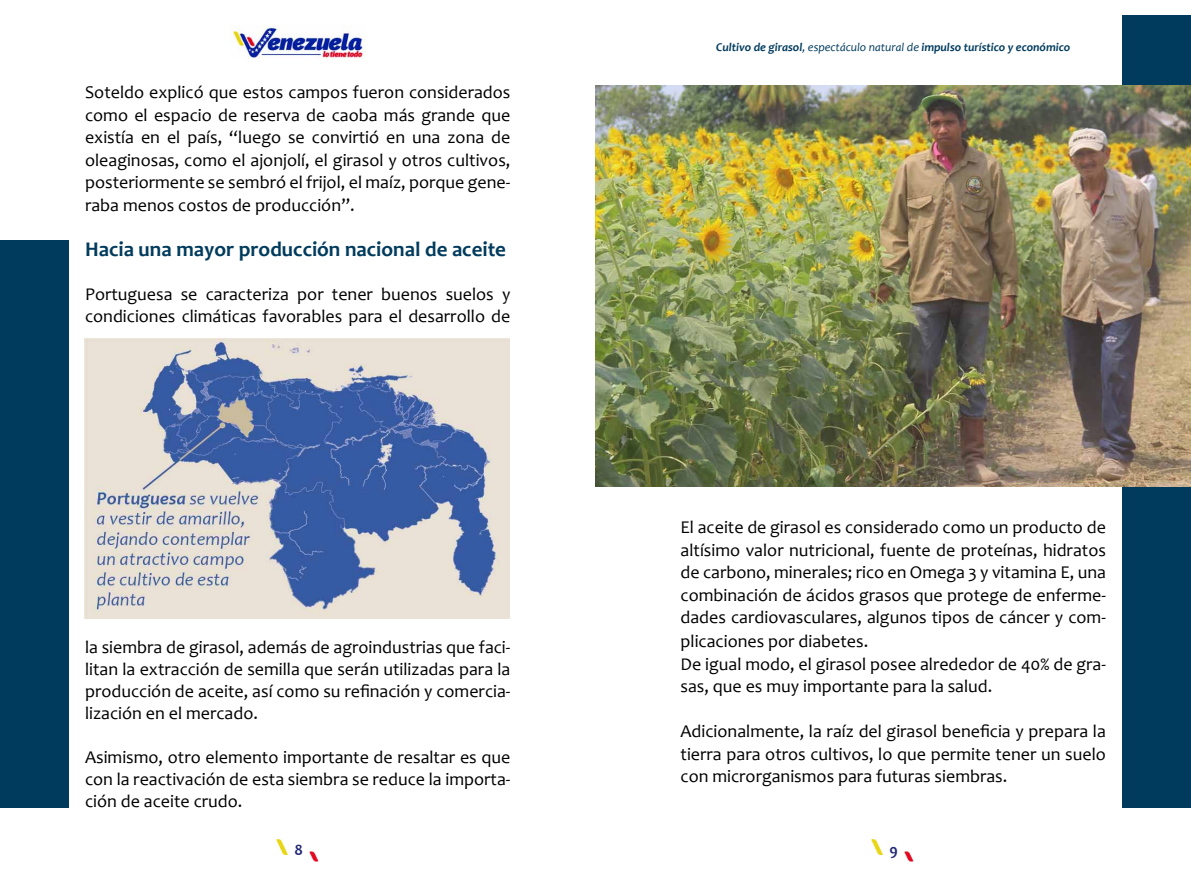
<style>
.page{position:relative;width:1191px;height:893px;background:#fff}
.page>*{position:absolute;margin:0;border:0;box-sizing:border-box;transform-origin:0 0}
.t1{font:700 21px "Candara";color:#003b5d}
.t2{font:18px/22.5px "Candara";color:#000;text-align:justify}
.t3{font:700 15.75px "Candara";color:#202873}
.t4{font:italic 700 12px "Candara";color:#003b5d}
.s1{font-weight:400}
</style>
<div class="page">
<img style="left:277px;top:839px;width:41px;height:23px">
<img style="left:872px;top:839px;width:41px;height:23px">
<img style="left:230px;top:26px;width:135px;height:33px">
<div style="left:1123px;top:16px;width:68px;height:792px;background:#003b5d"></div>
<div style="left:0;top:240px;width:68px;height:568px;background:#003b5d"></div>
<img style="left:84px;top:338px;width:425px;height:281px">
<img style="left:595px;top:85px;width:596px;height:402px">
<p class="t2" style="left:85px;top:81px;width:427px">Soteldo explicó que estos campos fueron considerados como el espacio de reserva de caoba más grande que existía en el país, “luego se convirtió en una zona de oleaginosas, como el ajonjolí, el girasol y otros cultivos, posteriormente se sembró el frijol, el maíz, porque gene&shy;raba menos costos de producción”.</p>
<p class="t1" style="left:85px;top:236px;width:422px">Hacia una mayor producción nacional de aceite</p>
<p class="t2" style="left:85px;top:283px;width:427px;line-height:22px">Portuguesa se caracteriza por tener buenos suelos y condiciones climáticas favorables para el desarrollo de</p>
<p class="t2" style="left:85px;top:636px;width:427px;line-height:22px">la siembra de girasol, además de agroindustrias que faci&shy;litan la extracción de semilla que serán utilizadas para la producción de aceite, así como su refinación y comercia&shy;lización en el mercado.</p>
<p class="t2" style="left:85px;top:746px;width:427px;line-height:22px">Asimismo, otro elemento importante de resaltar es que con la reactivación de esta siembra se reduce la importa&shy;ción de aceite crudo.</p>
<p class="t4" style="left:716px;top:40px;width:355px">Cultivo de girasol<span class="s1">, espectáculo natural de</span> impulso turístico y económico</p>
<p class="t2" style="left:680px;top:516px;width:427px;text-align:left">El aceite de girasol es considerado como un producto de altísimo valor nutricional, fuente de proteínas, hidratos de carbono, minerales; rico en Omega 3 y vitamina E, una combinación de ácidos grasos que protege de enferme&shy;dades cardiovasculares, algunos tipos de cáncer y com&shy;plicaciones por diabetes.<br>De igual modo, el girasol posee alrededor de 40% de gra&shy;sas, que es muy importante para la salud.</p>
<p class="t2" style="left:680px;top:720px;width:427px">Adicionalmente, la raíz del girasol beneficia y prepara la tierra para otros cultivos, lo que permite tener un suelo con microrganismos para futuras siembras.</p>
<p class="t3" style="left:294px;top:840px;width:10px">8</p>
<p class="t3" style="left:889px;top:840px;width:10px">9</p>
</div>
